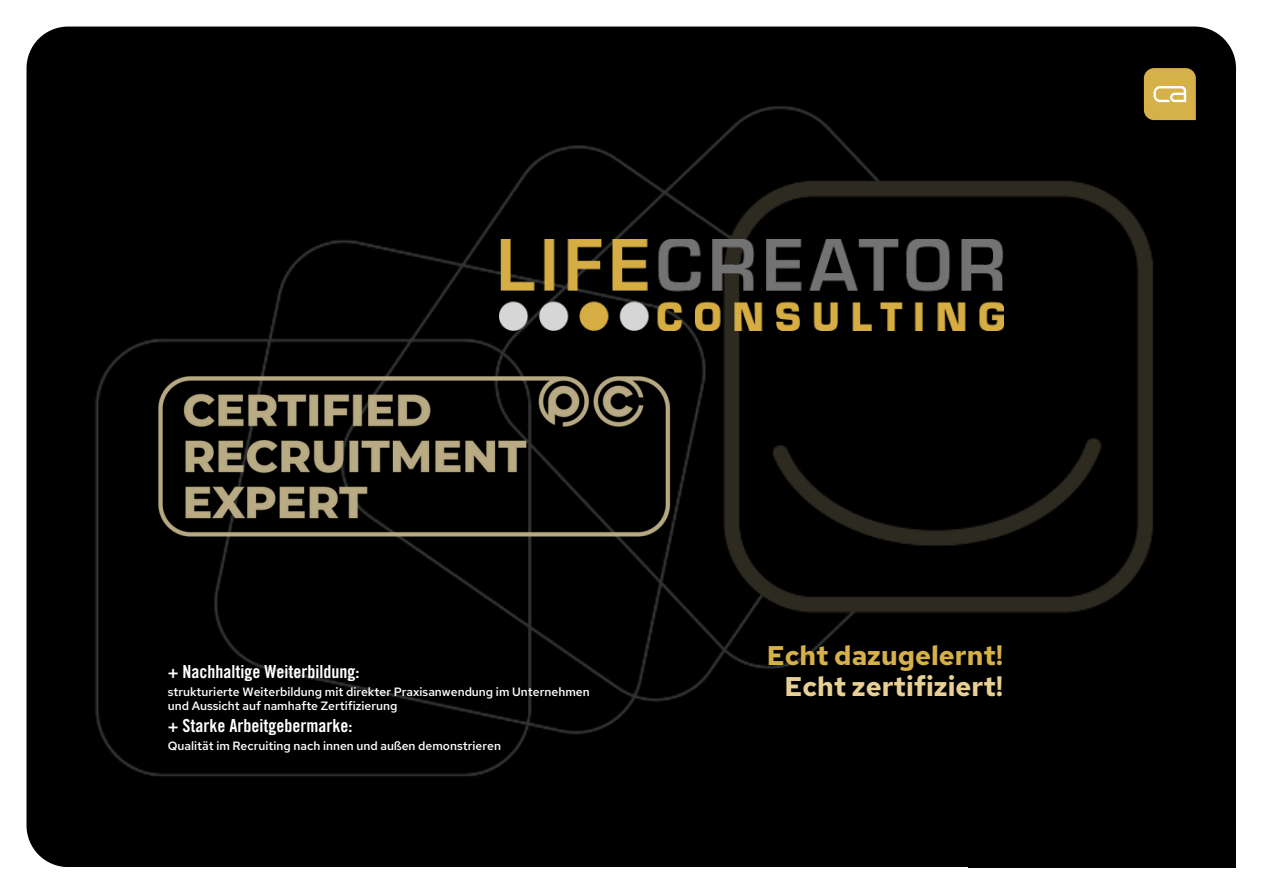
<style>
.page{position:relative;width:1263px;height:894px;background:#fff}
.page>*{position:absolute;margin:0;border:0;box-sizing:border-box;transform-origin:0 0}
.t1{font:700 27px/31.5px "Red Hat Text";color:#e7cf95;text-align:right}
.t2{font:18px "Trade Gothic LT Std Bd Cn 20";color:#fff}
.t3{font:500 12px "Red Hat Text";color:#fff}
.s1{color:#d6b048}
</style>
<div class="page">
<div style="left:27px;top:27px;width:1209px;height:839px;background:#000"></div>
<img style="left:71px;top:94px;width:1120px;height:704px">
<img style="left:155px;top:370px;width:520px;height:172px">
<img style="left:500px;top:239px;width:504px;height:91px">
<svg style="left:1144px;top:68px;width:52px;height:52px;background:#d3b155"></svg>
<p class="t2" style="left:168px;top:664px;width:193px">+ Nachhaltige Weiterbildung:</p>
<p class="t3" style="left:168px;top:683px;width:423px">strukturierte Weiterbildung mit direkter Praxisanwendung im Unternehmen</p>
<h1 class="t3" style="left:168px;top:697px;width:231px">und Aussicht auf namhafte Zertifizierung</h1>
<p class="t2" style="left:168px;top:719px;width:186px">+ Starke Arbeitgebermarke:</p>
<p class="t3" style="left:168px;top:737px;width:335px">Qualität im Recruiting nach innen und außen demonstrieren</p>
<p class="t1" style="left:767px;top:639px;width:238px"><span class="s1">Echt dazugelernt!<br></span>Echt zertifiziert!</p>
</div>
